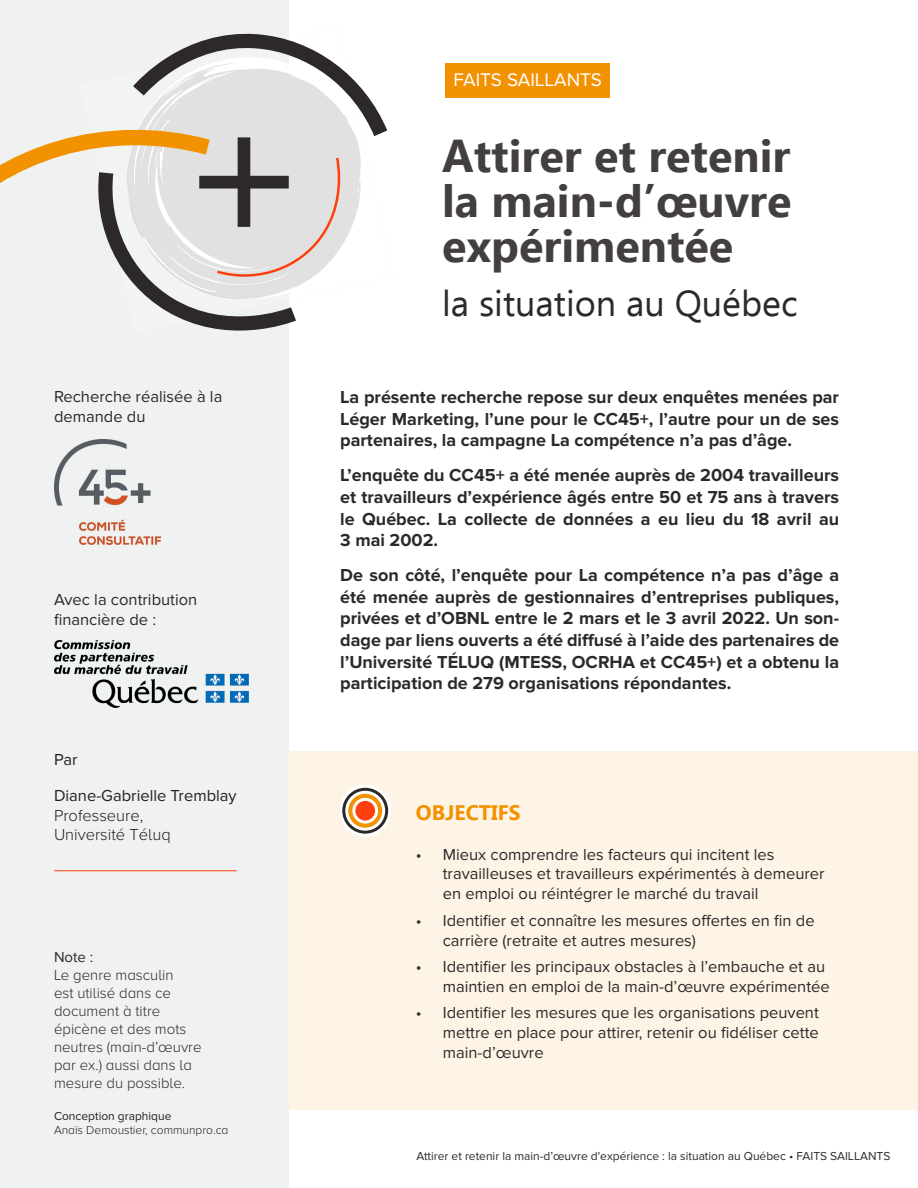
<style>
.page{position:relative;width:918px;height:1188px;background:#fff}
.page>*{position:absolute;margin:0;border:0;box-sizing:border-box;transform-origin:0 0}
.t1{font:700 45px/45px "Ebrima";color:#433f41;text-align:justify}
.t2{font:36px "Ebrima";color:#2d292a}
.titre1{font:700 21px "Ebrima";color:#f39200}
.t3{font:18.9px "Proxima Nova";color:#fff}
.t4{font:700 18px/21.6px "Proxima Nova";color:#2d292a;text-align:justify}
.t5{font:16.5px/19.8px "Proxima Nova";color:#2d292a}
.titre2{font:300 16.5px/19.8px "Proxima Nova A";color:#231f20}
.titre2-2{font:16.5px "Proxima Nova";color:#231f20}
.t6{font:300 15px/18px "Proxima Nova A";color:#2d292a}
.t7{font:15px "Proxima Nova";color:#2d292a}
.t8{font:12px "Proxima Nova";color:#2d292a}
.titre2-3{font:300 12px/14.4px "Proxima Nova A";color:#231f20}
.s1{font-family:"Proxima Nova";font-weight:400}
</style>
<div class="page">
<div style="left:288px;top:752px;width:630px;height:358px;background:#fef4e6"></div>
<div style="left:0;top:0;width:288px;height:1188px;background:#f0f2f2"></div>
<hr style="left:54px;top:871px;width:183px;height:1px;background:#ff3f0d">
<img style="left:54px;top:640px;width:194px;height:67px">
<img style="left:54px;top:469px;width:107px;height:75px">
<svg style="left:0;top:130px;width:127px;height:339px"></svg>
<svg style="left:118px;top:21px;width:270px;height:256px"></svg>
<svg style="left:94px;top:157px;width:218px;height:201px"></svg>
<div style="left:446px;top:63px;width:164px;height:35px;background:#f39200"></div>
<svg style="left:341px;top:786px;width:49px;height:49px"></svg>
<div style="left:339px;top:785px;width:52px;height:52px;border:3px solid #fff;border-radius:50%"></div>
<svg style="left:347px;top:792px;width:37px;height:37px"></svg>
<div style="left:345px;top:791px;width:40px;height:40px;border:3px solid #fff;border-radius:50%"></div>
<svg style="left:354px;top:799px;width:23px;height:23px"></svg>
<div style="left:352px;top:798px;width:26px;height:26px;border:3px solid #fff;border-radius:50%"></div>
<p class="t5" style="left:54px;top:387px;width:170px">Recherche réalisée à la demande du</p>
<p class="t5" style="left:54px;top:590px;width:145px">Avec la contribution financière de :</p>
<p class="titre2-2" style="left:54px;top:750px;width:25px">Par</p>
<p class="titre2" style="left:54px;top:785px;width:184px"><span class="s1">Diane-Gabrielle Tremblay<br></span>Professeure,<br>Université Téluq</p>
<p class="t7" style="left:54px;top:948px;width:41px">Note :</p>
<p class="t6" style="left:54px;top:966px;width:149px">Le genre masculin<br>est utilisé dans ce document à titre épicène et des mots neutres (main-d’œuvre par ex.) aussi dans la mesure du possible.</p>
<p class="titre2-3" style="left:54px;top:1108px;width:176px"><span class="s1">Conception graphique<br></span>Anaïs Demoustier, communpro.ca</p>
<p class="t3" style="left:453px;top:69px;width:150px">FAITS SAILLANTS</p>
<p class="t1" style="left:442px;top:131px;width:351px">Attirer et retenir la main-d’œuvre expérimentée</p>
<p class="t2" style="left:442px;top:276px;width:357px">la situation au Québec</p>
<p class="t4" style="left:340px;top:387px;width:500px">La présente recherche repose sur deux enquêtes menées par Léger Marketing, l’une pour le CC45+, l’autre pour un de ses partenaires, la campagne La compétence n’a pas d’âge.</p>
<p class="t4" style="left:340px;top:465px;width:501px">L’enquête du CC45+ a été menée auprès de 2004 travailleurs et travailleurs d’expérience âgés entre 50 et 75 ans à travers le Québec. La collecte de données a eu lieu du 18 avril au 3 mai 2002.</p>
<p class="t4" style="left:340px;top:565px;width:501px">De son côté, l’enquête pour La compétence n’a pas d’âge a été menée auprès de gestionnaires d’entreprises publiques, privées et d’OBNL entre le 2 mars et le 3 avril 2022. Un son&shy;dage par liens ouverts a été diffusé à l’aide des partenaires de l’Université TÉLUQ (MTESS, OCRHA et CC45+) et a obtenu la participation de 279 organisations répondantes.</p>
<p class="titre1" style="left:416px;top:795px;width:106px">OBJECTIFS</p>
<p class="t5" style="left:443px;top:844px;width:383px;text-indent:-27px">• Mieux comprendre les facteurs qui incitent les travailleuses et travailleurs expérimentés à demeurer en emploi ou réintégrer le marché du travail</p>
<p class="t5" style="left:443px;top:911px;width:373px;text-indent:-27px">• Identifier et connaître les mesures offertes en fin de carrière (retraite et autres mesures)</p>
<p class="t5" style="left:416px;top:957px;width:415px;text-align:right">• Identifier les principaux obstacles à l’embauche et au maintien en emploi de la main-d’œuvre expérimentée</p>
<p class="t5" style="left:443px;top:1003px;width:378px;text-align:justify;text-indent:-27px">• Identifier les mesures que les organisations peuvent mettre en place pour attirer, retenir ou fidéliser cette main-d’œuvre</p>
<p class="t8" style="left:416px;top:1150px;width:476px">Attirer et retenir la main-d’œuvre d'expérience : la situation au Québec • FAITS SAILLANTS</p>
</div>
